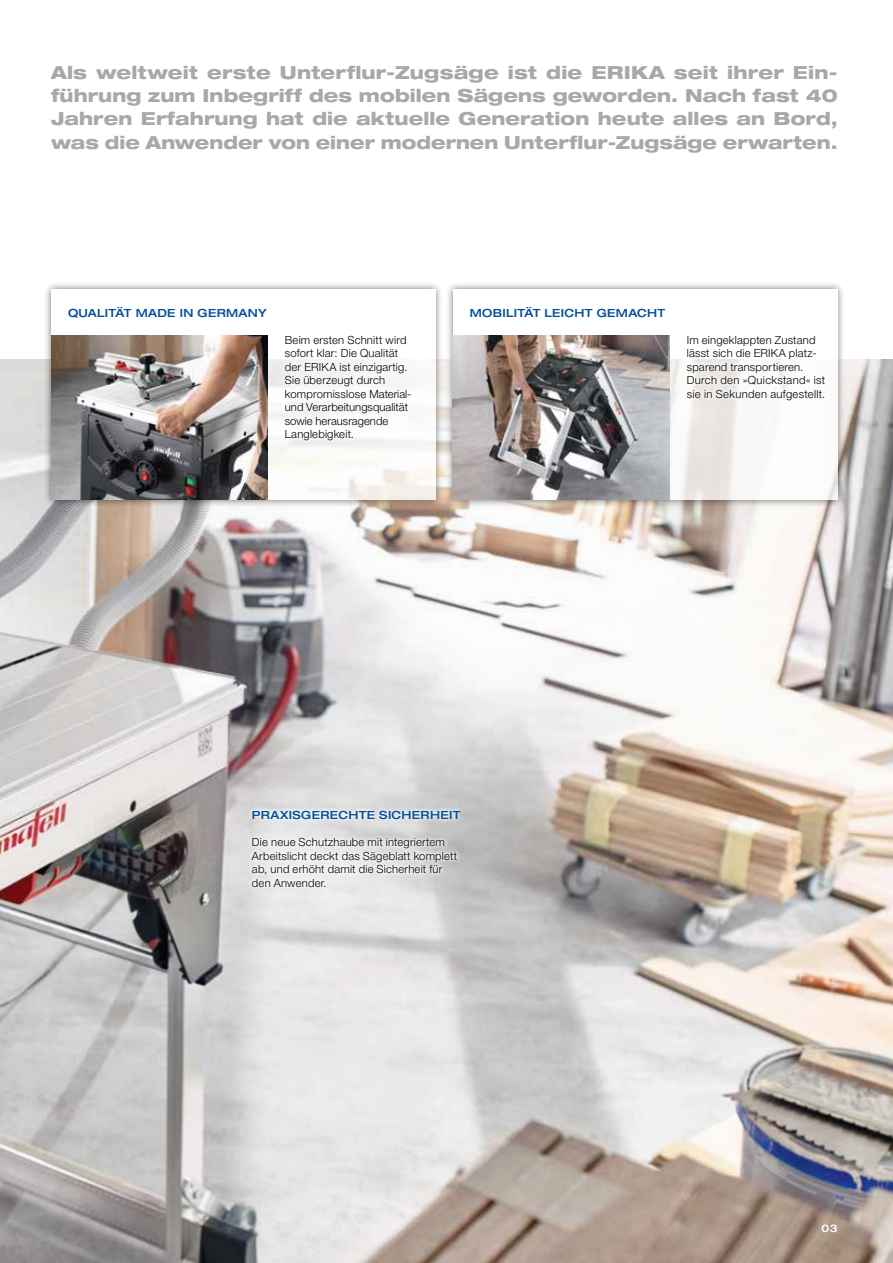
<style>
.page{position:relative;width:893px;height:1263px;background:#fff}
.page>*{position:absolute;margin:0;border:0;box-sizing:border-box;transform-origin:0 0}
.t1{font:800 expanded 18px/23.4px "Helvetica Neue LT Pro";letter-spacing:.005em;color:#a8a8a7;text-align:justify}
.t2{font:300 11.25px/13.5px "Helvetica Neue LT Pro";letter-spacing:.015em;color:#000}
.t3{font:500 expanded 11.25px "Helvetica Neue LT Pro";letter-spacing:.025em;color:#004e9a}
.t4{font:500 expanded 10.5px "Helvetica Neue LT Pro";color:#fff}
</style>
<div class="page">
<img style="left:0;top:359px;width:893px;height:904px">
<div style="left:43px;top:281px;width:400px;height:226px;background:#000;opacity:.7"></div>
<div style="left:51px;top:289px;width:385px;height:211px;background:#fff"></div>
<div style="left:445px;top:281px;width:400px;height:226px;background:#000;opacity:.7"></div>
<svg style="left:453px;top:289px;width:385px;height:211px"></svg>
<img style="left:453px;top:336px;width:217px;height:164px">
<img style="left:51px;top:336px;width:217px;height:164px">
<svg style="left:248px;top:834px;width:213px;height:57px;fill:#eaeaea"></svg>
<svg style="left:249px;top:806px;width:216px;height:17px;fill:#e5e5e5"></svg>
<div style="left:683px;top:331px;width:146px;height:73px;background:#fff"></div>
<div style="left:466px;top:302px;width:204px;height:19px;background:#fff"></div>
<p class="t1" style="left:51px;top:60px;width:788px">Als weltweit erste Unterflur-Zugsäge ist die ERIKA seit ihrer Ein&shy;führung zum Inbegriff des mobilen Sägens geworden. Nach fast 40<br>Jahren Erfahrung hat die aktuelle Generation heute alles an Bord, was die Anwender von einer modernen Unterflur-Zugsäge erwarten.</p>
<p class="t3" style="left:68px;top:305px;width:200px">QUALITÄT MADE IN GERMANY</p>
<p class="t2" style="left:285px;top:333px;width:128px">Beim ersten Schnitt wird sofort klar: Die Qualität der ERIKA ist einzigartig.<br>Sie überzeugt durch kompromisslose Material&shy;und Verarbeitungsqualität sowie herausragende<br>Langlebigkeit.</p>
<p class="t3" style="left:470px;top:305px;width:197px">MOBILITÄT LEICHT GEMACHT</p>
<p class="t2" style="left:687px;top:333px;width:140px">Im eingeklappten Zustand lässt sich die ERIKA platz&shy;sparend transportieren.<br>Durch den »Quickstand« ist sie in Sekunden aufgestellt.</p>
<p class="t3" style="left:252px;top:808px;width:210px">PRAXISGERECHTE SICHERHEIT</p>
<p class="t2" style="left:252px;top:835px;width:207px">Die neue Schutzhaube mit integriertem Arbeitslicht deckt das Sägeblatt komplett ab, und erhöht damit die Sicherheit für den Anwender.</p>
<p class="t4" style="left:822px;top:1222px;width:18px">03</p>
</div>
